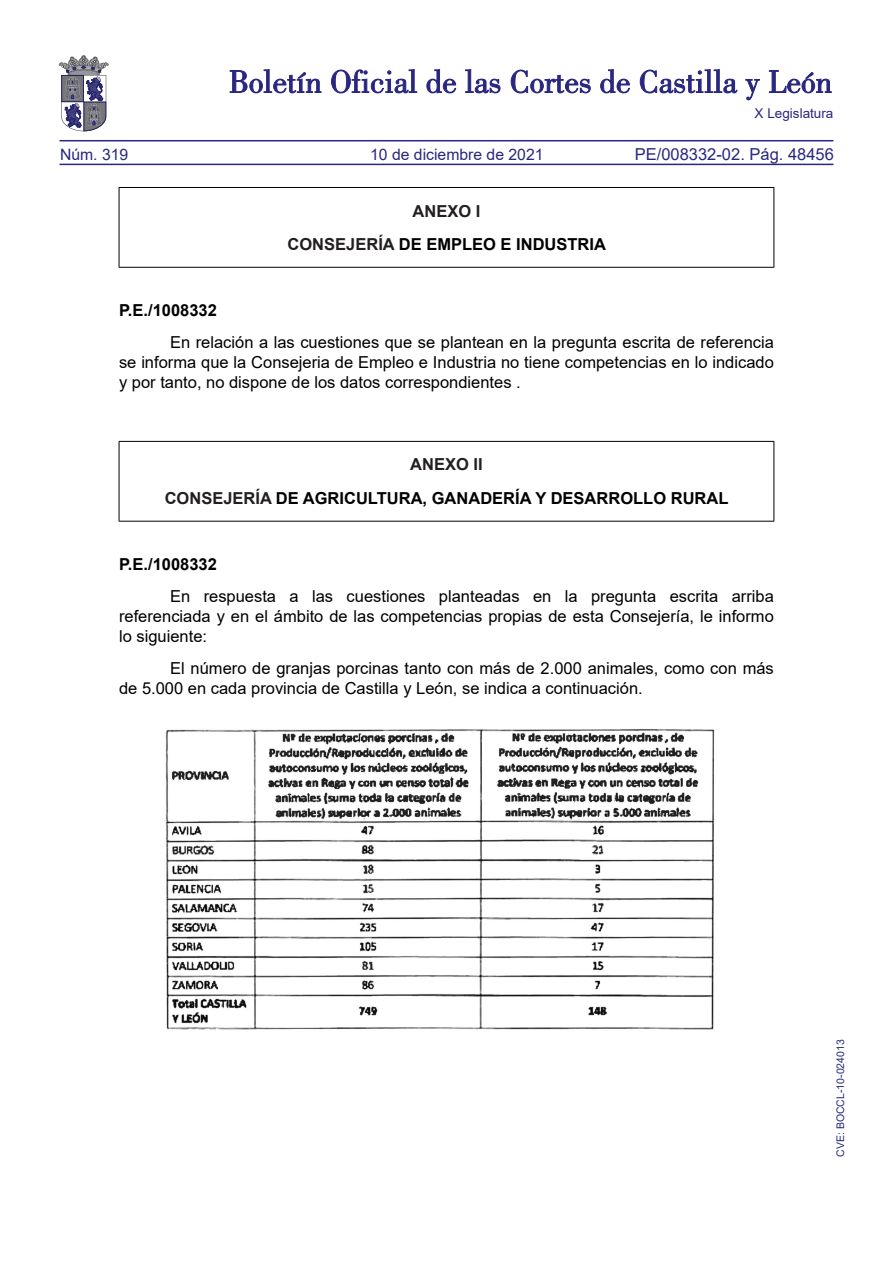
<style>
.page{position:relative;width:893px;height:1263px;background:#fff}
.page>*{position:absolute;margin:0;border:0;box-sizing:border-box;transform-origin:0 0}
.TEXTO_NORMAL{font:16.5px/19.8px "Arial";color:#000;text-align:justify}
.texto_blanco{font:700 16.5px "Arial";color:#000}
.TEXTO_NORMAL-2{font:700 16.5px "Arial";color:#000}
.t1{font:16.5px "Arial";color:#292780}
.texto_blanco-2{font:700 16.5px "Arial";color:#231f20}
.t2{font:15.75px "Arial";color:#292780}
.t3{font:13.5px "Arial";color:#292780}
.t4{font:10.5px "Arial";color:#292780}
.s1{color:#231f20}
</style>
<div class="page">
<hr style="left:60px;top:164px;width:773px;height:1px;background:#292780">
<hr style="left:60px;top:140px;width:773px;height:1px;background:#292780">
<svg style="left:230px;top:69px;width:91px;height:24px"></svg>
<svg style="left:331px;top:69px;width:86px;height:24px"></svg>
<svg style="left:426px;top:69px;width:30px;height:24px"></svg>
<svg style="left:465px;top:69px;width:35px;height:24px"></svg>
<svg style="left:511px;top:70px;width:80px;height:23px"></svg>
<svg style="left:600px;top:69px;width:30px;height:24px"></svg>
<svg style="left:640px;top:69px;width:97px;height:24px"></svg>
<svg style="left:745px;top:79px;width:15px;height:21px"></svg>
<svg style="left:769px;top:70px;width:62px;height:23px"></svg>
<svg style="left:59px;top:55px;width:49px;height:76px"></svg>
<hr style="left:119px;top:187px;width:655px;height:1px;background:#000">
<hr style="left:119px;top:188px;width:1px;height:79px;background:#000">
<hr style="left:773px;top:188px;width:1px;height:79px;background:#000">
<hr style="left:119px;top:267px;width:655px;height:1px;background:#000">
<hr style="left:119px;top:441px;width:655px;height:1px;background:#000">
<hr style="left:119px;top:442px;width:1px;height:79px;background:#000">
<hr style="left:773px;top:442px;width:1px;height:79px;background:#000">
<hr style="left:119px;top:521px;width:655px;height:1px;background:#000">
<img style="left:165px;top:729px;width:549px;height:301px">
<p class="t3" style="left:755px;top:104px;width:80px">X Legislatura</p>
<p class="t2" style="left:60px;top:143px;width:70px">Núm. 319</p>
<p class="t2" style="left:370px;top:143px;width:175px">10 de diciembre de 2021</p>
<p class="t1" style="left:635px;top:143px;width:201px">PE/008332-02. Pág. 48456</p>
<p class="texto_blanco-2" style="left:413px;top:199px;width:69px">ANEXO I</p>
<p class="texto_blanco" style="left:288px;top:233px;width:320px"><span class="s1">CONSEJERÍA</span> DE EMPLEO E INDUSTRIA</p>
<p class="TEXTO_NORMAL-2" style="left:119px;top:298px;width:99px">P.E./1008332</p>
<p class="TEXTO_NORMAL" style="left:119px;top:332px;width:656px;text-indent:51px">En relación a las cuestiones que se plantean en la pregunta escrita de referencia se informa que la Consejeria de Empleo e Industria no tiene competencias en lo indicado y por tanto, no dispone de los datos correspondientes .</p>
<p class="texto_blanco-2" style="left:410px;top:453px;width:74px">ANEXO II</p>
<p class="texto_blanco" style="left:165px;top:487px;width:565px"><span class="s1">CONSEJERÍA</span> DE AGRICULTURA, GANADERÍA Y DESARROLLO RURAL</p>
<p class="TEXTO_NORMAL-2" style="left:119px;top:552px;width:99px">P.E./1008332</p>
<p class="TEXTO_NORMAL" style="left:119px;top:586px;width:656px;text-indent:51px">En respuesta a las cuestiones planteadas en la pregunta escrita arriba referenciada y en el ámbito de las competencias propias de esta Consejería, le informo lo siguiente:</p>
<p class="TEXTO_NORMAL" style="left:119px;top:659px;width:656px;text-indent:51px">El número de granjas porcinas tanto con más de 2.000 animales, como con más de 5.000 en cada provincia de Castilla y León, se indica a continuación.</p>
<p class="t4" style="left:833px;top:1157px;width:119px;rotate:-90deg">CVE: BOCCL-10-024013</p>
</div>
